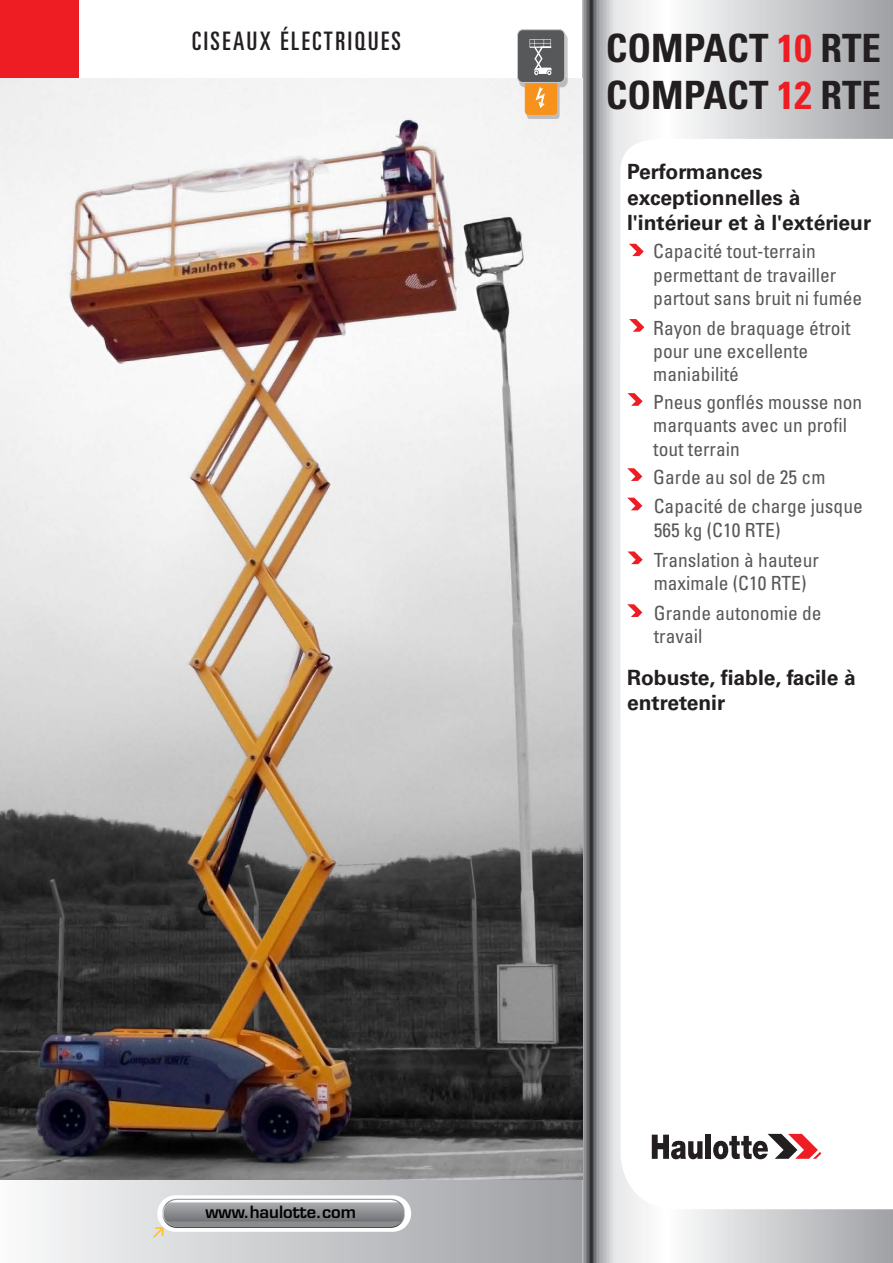
<style>
.page{position:relative;width:893px;height:1263px;background:#fff}
.page>*{position:absolute;margin:0;border:0;box-sizing:border-box;transform-origin:0 0}
.t1{font:700 condensed 39px/46.5px "Univers";color:#231f20}
.t2{font:ultra-condensed 25.5px "Univers";letter-spacing:.1em;color:#231f20}
.t3{font:700 21px/25.2px "Univers";color:#231f20}
.t4{font:condensed 19.5px/23.4px "Univers";color:#57585a}
.t5{font:600 16.5px "Eurostile";color:#000}
.s1{color:#ee1d23}
</style>
<div class="page">
<div style="left:0;top:1177px;width:589px;height:86px;background:linear-gradient(to right,#f5f5f6,#9c9da1)"></div>
<div style="left:157px;top:1195px;width:254px;height:37px;background:linear-gradient(to right,#fefefe,#fff);border-radius:18px"></div>
<div style="left:162px;top:1199px;width:243px;height:29px;background:#a1a2a6;border-radius:15px"></div>
<svg style="left:153px;top:1200px;width:251px;height:38px"></svg>
<svg style="left:582px;top:0;width:311px;height:1263px"></svg>
<div style="left:0;top:0;width:79px;height:79px;background:#ee1d23"></div>
<img style="left:0;top:79px;width:582px;height:1100px">
<div style="left:519px;top:33px;width:48px;height:86px;background:#231f20;opacity:.25"></div>
<div style="left:525px;top:79px;width:32px;height:36px;background:#f7931d;border-radius:4px"></div>
<div style="left:517px;top:30px;width:48px;height:52px;background:#57585a;border-radius:5px"></div>
<div style="left:517px;top:29px;width:48px;height:54px;border:1px solid #c7c8ca;border-radius:5px"></div>
<svg style="left:530px;top:39px;width:22px;height:36px"></svg>
<svg style="left:535px;top:87px;width:10px;height:21px"></svg>
<svg style="left:629px;top:319px;width:15px;height:13px"></svg>
<svg style="left:629px;top:244px;width:15px;height:12px"></svg>
<svg style="left:627px;top:498px;width:15px;height:12px"></svg>
<svg style="left:627px;top:468px;width:15px;height:13px"></svg>
<svg style="left:627px;top:604px;width:15px;height:13px"></svg>
<svg style="left:627px;top:551px;width:16px;height:13px"></svg>
<svg style="left:627px;top:393px;width:16px;height:13px"></svg>
<h2 class="t2" style="left:192px;top:26px;width:210px">CISEAUX ÉLECTRIQUES</h2>
<h1 class="t1" style="left:606px;top:25px;width:277px">COMPACT <span class="s1">10</span> RTE<br>COMPACT <span class="s1">12</span> RTE</h1>
<p class="t3" style="left:627px;top:160px;width:246px">Performances exceptionnelles à l'intérieur et à l'extérieur</p>
<p class="t4" style="left:653px;top:239px;width:211px">Capacité tout-terrain permettant de travailler partout sans bruit ni fumée</p>
<p class="t4" style="left:653px;top:316px;width:199px">Rayon de braquage étroit pour une excellente maniabilité</p>
<p class="t4" style="left:653px;top:390px;width:211px">Pneus gonflés mousse non marquants avec un profil tout terrain</p>
<p class="t4" style="left:653px;top:465px;width:174px">Garde au sol de 25 cm</p>
<p class="t4" style="left:654px;top:494px;width:211px">Capacité de charge jusque<br>565 kg (C10 RTE)</p>
<p class="t4" style="left:654px;top:548px;width:167px">Translation à hauteur maximale (C10 RTE)</p>
<p class="t4" style="left:654px;top:601px;width:169px">Grande autonomie de travail</p>
<p class="t5" style="left:205px;top:1202px;width:152px">www.haulotte.com</p>
<p class="t3" style="left:627px;top:665px;width:230px">Robuste, fiable, facile à entretenir</p>
</div>
